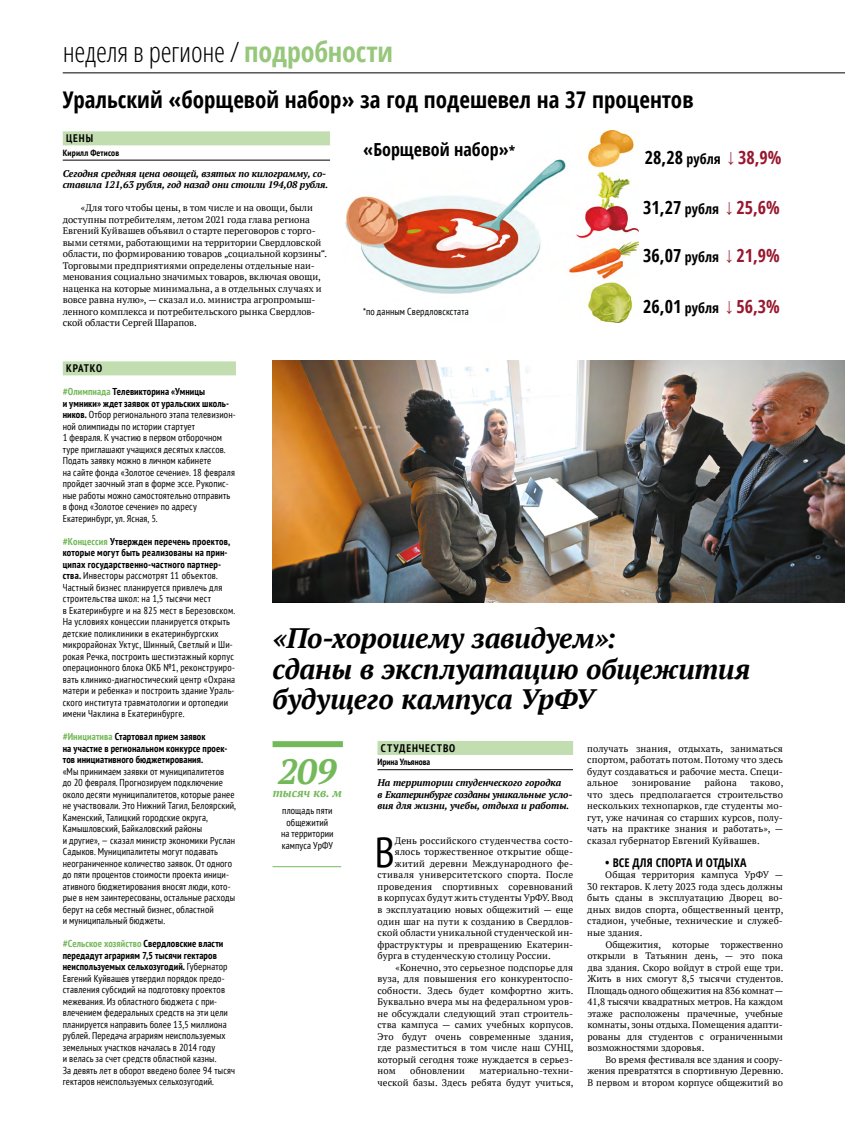
<style>
.page{position:relative;width:845px;height:1134px;background:#fff}
.page>*{position:absolute;margin:0;border:0;box-sizing:border-box;transform-origin:0 0}
.t1{font:condensed 42.4px "PT Sans";color:#000}
.t2{font:italic 700 35px "PT Serif";color:#74b959}
.t3{font:italic 700 28.1px/30.9px "PT Serif";letter-spacing:-.01em;color:#000}
.t4{font:300 condensed 28px "Open Sans";letter-spacing:-.01em;color:#000}
.t5{font:700 condensed 23px "Open Sans";color:#000}
.t6{font:700 condensed 18px "Open Sans";color:#000}
.t7{font:700 condensed 12px "Open Sans";color:#000}
.t8{font:italic 700 12px "PT Serif";color:#74b959}
.t9{font:700 condensed 11px "PT Sans";letter-spacing:.08em;color:#000}
.t10{font:condensed 10px/11.5px "PT Sans";letter-spacing:.015em;color:#000}
.t11{font:700 condensed 10px/11.5px "PT Sans";letter-spacing:.01em;color:#000}
.t12{font:italic 700 9.7px/11.5px "PT Serif";letter-spacing:-.01em;color:#000}
.t13{font:9.5px/11.5px "PT Serif";letter-spacing:.01em;color:#000;text-align:justify}
.t14{font:700 condensed 9px "PT Sans";letter-spacing:.005em;color:#000}
.s1{font-weight:700;color:#97c77b}
.s2{font-size:14px}
.s3{font-family:"Arial";font-weight:900;font-stretch:normal;font-size:14px;color:#97172e}
.s4{color:#97172e}
.s5{font-weight:700;color:#74b959}
.s6{font-weight:700}
.s7{color:#74b959}
</style>
<div class="page">
<img style="left:345px;top:130px;width:294px;height:192px">
<img style="left:272px;top:361px;width:573px;height:241px">
<hr style="left:63px;top:72px;width:782px;height:1px;background:#000">
<div style="left:63px;top:361px;width:173px;height:14px;background:#c2ddb0"></div>
<div style="left:377px;top:741px;width:196px;height:14px;background:#c2ddb0"></div>
<hr style="left:377px;top:769px;width:196px;height:1px;background:#000">
<div style="left:272px;top:741px;width:71px;height:6px;background:#74b959"></div>
<hr style="left:272px;top:866px;width:69px;height:1px;background:#74b959">
<div style="left:63px;top:131px;width:267px;height:14px;background:#c2ddb0"></div>
<hr style="left:63px;top:160px;width:267px;height:1px;background:#000">
<h3 class="t4" style="left:63px;top:33px;width:332px">неделя в регионе / <span class="s1">подробности</span></h3>
<h3 class="t5" style="left:63px;top:83px;width:632px">Уральский «борщевой набор» за год подешевел на 37 процентов</h3>
<p class="t9" style="left:66px;top:131px;width:28px">ЦЕНЫ</p>
<p class="t14" style="left:63px;top:147px;width:58px">Кирилл Фетисов</p>
<p class="t12" style="left:63px;top:168px;width:267px">Сегодня средняя цена овощей, взятых по килограмму, со&shy;ставила 121,63 рубля, год назад они стоили 194,08 рубля.</p>
<p class="t13" style="left:63px;top:202px;width:266px;text-align:left;text-indent:18px">«Для того чтобы цены, в том числе и на овощи, были доступны потребителям, летом 2021 года глава региона Евгений Куйвашев объявил о старте переговоров с торго&shy;выми сетями, работающими на территории Свердловской области, по формированию товаров „социальной корзины“.<br>Торговыми предприятиями определены отдельные наи&shy;менования социально значимых товаров, включая овощи, наценка на которые минимальна, а в отдельных случаях и вовсе равна нулю», — сказал и.о. министра агропромыш&shy;ленного комплекса и потребительского рынка Свердлов&shy;ской области Сергей Шарапов.</p>
<h3 class="t6" style="left:363px;top:137px;width:153px">«Борщевой набор»<span class="s2">*</span></h3>
<h3 class="t6" style="left:645px;top:145px;width:138px">28,28 <span class="s2">рубля</span> <span class="s3">↓</span> <span class="s4">38,9%</span></h3>
<h3 class="t6" style="left:643px;top:195px;width:138px">31,27 <span class="s2">рубля</span> <span class="s3">↓</span> <span class="s4">25,6%</span></h3>
<h3 class="t6" style="left:643px;top:243px;width:138px">36,07 <span class="s2">рубля</span> <span class="s3">↓</span> <span class="s4">21,9%</span></h3>
<h3 class="t6" style="left:643px;top:294px;width:138px">26,01 <span class="s2">рубля</span> <span class="s3">↓</span> <span class="s4">56,3%</span></h3>
<p class="t10" style="left:363px;top:305px;width:107px">*по данным Свердловскстата</p>
<p class="t9" style="left:66px;top:361px;width:38px">КРАТКО</p>
<p class="t10" style="left:63px;top:386px;width:174px"><span class="s5">#Олимпиада</span> <span class="s6">Телевикторина «Умницы<br>и умники» ждет заявок от уральских школь&shy;ников.</span> Отбор регионального этапа телевизион&shy;ной олимпиады по истории стартует<br>1 февраля. К участию в первом отборочном туре приглашают учащихся десятых классов.<br>Подать заявку можно в личном кабинете<br>на сайте фонда «Золотое сечение». 18 февраля пройдет заочный этап в форме эссе. Рукопис&shy;ные работы можно самостоятельно отправить в фонд «Золотое сечение» по адресу Екатеринбург, ул. Ясная, 5.</p>
<p class="t10" style="left:63px;top:535px;width:174px"><span class="s5">#Концессия</span> <span class="s6">Утвержден перечень проектов, которые могут быть реализованы на прин&shy;ципах государственно-частного партнер&shy;ства.</span> Инвесторы рассмотрят 11 объектов.<br>Частный бизнес планируется привлечь для строительства школ: на 1,5 тысячи мест<br>в Екатеринбурге и на 825 мест в Березовском.<br>На условиях концессии планируется открыть детские поликлиники в екатеринбургских микрорайонах Уктус, Шинный, Светлый и Ши&shy;рокая Речка, построить шестиэтажный корпус операционного блока ОКБ №1, реконструиро&shy;вать клинико-диагностический центр «Охрана матери и ребенка» и построить здание Ураль&shy;ского института травматологии и ортопедии имени Чаклина в Екатеринбурге.</p>
<p class="t11" style="left:63px;top:731px;width:166px"><span class="s7">#Инициатива</span> Стартовал прием заявок<br>на участие в региональном конкурсе проек&shy;тов инициативного бюджетирования.</p>
<p class="t10" style="left:63px;top:765px;width:175px">«Мы принимаем заявки от муниципалитетов<br>до 20 февраля. Прогнозируем подключение около десяти муниципалитетов, которые ранее не участвовали. Это Нижний Тагил, Белоярский, Каменский, Талицкий городские округа, Камышловский, Байкаловский районы<br>и другие», — сказал министр экономики Руслан Садыков. Муниципалитеты могут подавать неограниченное количество заявок. От одного до пяти процентов стоимости проекта иници&shy;ативного бюджетирования вносят люди, кото&shy;рые в нем заинтересованы, остальные расходы берут на себя местный бизнес, областной<br>и муниципальный бюджеты.</p>
<p class="t10" style="left:63px;top:938px;width:174px"><span class="s5">#Сельское хозяйство</span> <span class="s6">Свердловские власти передадут аграриям 7,5 тысячи гектаров неиспользуемых сельхозугодий.</span> Губернатор Евгений Куйвашев утвердил порядок предо&shy;ставления субсидий на подготовку проектов межевания. Из областного бюджета с при&shy;влечением федеральных средств на эти цели планируется направить более 13,5 миллиона рублей. Передача аграриям неиспользуемых земельных участков началась в 2014 году<br>и велась за счет средств областной казны.<br>За девять лет в оборот введено более 94 тысяч гектаров неиспользуемых сельхозугодий.</p>
<h3 class="t3" style="left:272px;top:622px;width:479px">«По-хорошему завидуем»:<br>сданы в эксплуатацию общежития будущего кампуса УрФУ</h3>
<p class="t13" style="left:587px;top:743px;width:197px">получать знания, отдыхать, заниматься спортом, работать потом. Потому что здесь будут создаваться и рабочие места. Специ&shy;альное</p>
<p class="t9" style="left:381px;top:741px;width:76px">СТУДЕНЧЕСТВО</p>
<p class="t14" style="left:377px;top:756px;width:54px">Ирина Ульянова</p>
<p class="t12" style="left:377px;top:777px;width:197px">На территории студенческого городка<br>в Екатеринбурге созданы уникальные усло&shy;вия для жизни, учебы, отдыха и работы.</p>
<h2 class="t2" style="left:278px;top:748px;width:61px">209</h2>
<p class="t8" style="left:273px;top:784px;width:71px">тысяч кв. м</p>
<p class="t10" style="left:281px;top:804px;width:54px;text-align:center">площадь пяти общежитий на территории кампуса УрФУ</p>
<p class="t13" style="left:632px;top:777px;width:61px">зонирование</p>
<p class="t13" style="left:704px;top:777px;width:34px">района</p>
<p class="t13" style="left:587px;top:777px;width:197px;text-indent:163px">таково, что здесь предполагается строительство нескольких технопарков, где студенты мо&shy;гут, уже начиная со старших курсов, полу&shy;чать на практике знания и работать», — сказал губернатор Евгений Куйвашев.</p>
<p class="t7" style="left:605px;top:854px;width:143px">• ВСЕ ДЛЯ СПОРТА И ОТДЫХА</p>
<p class="t13" style="left:587px;top:869px;width:197px;text-indent:18px">Общая территория кампуса УрФУ — 30 гектаров. К лету 2023 года здесь должны быть сданы в эксплуатацию Дворец во&shy;дных видов спорта, общественный центр, стадион, учебные, технические и служеб&shy;ные здания.</p>
<p class="t13" style="left:587px;top:938px;width:197px;text-indent:18px">Общежития, которые торжественно открыли в Татьянин день, — это пока два здания. Скоро войдут в строй еще три.<br>Жить в них смогут 8,5 тысячи студентов.<br>Площадь одного общежития на 836 комнат — 41,8 тысячи квадратных метров. На каждом этаже расположены прачечные, учебные комнаты, зоны отдыха. Помещения адапти&shy;рованы для студентов с ограниченными возможностями здоровья.</p>
<p class="t13" style="left:587px;top:1053px;width:197px;text-indent:18px">Во время фестиваля все здания и соору&shy;жения превратятся в спортивную Деревню.<br>В первом и втором корпусе общежитий во</p>
<h1 class="t1" style="left:375px;top:825px;width:21px">В</h1>
<p class="t13" style="left:395px;top:835px;width:180px">День российского студенчества состо-</p>
<p class="t13" style="left:395px;top:846px;width:180px">ялось торжественное открытие обще-</p>
<p class="t13" style="left:395px;top:858px;width:180px">житий деревни Международного фе-</p>
<p class="t13" style="left:377px;top:869px;width:197px">стиваля университетского спорта. После</p>
<p class="t13" style="left:377px;top:881px;width:197px">проведения спортивных соревнований</p>
<p class="t13" style="left:377px;top:892px;width:197px">в корпусах будут жить студенты УрФУ. Ввод</p>
<p class="t13" style="left:377px;top:904px;width:197px">в эксплуатацию новых общежитий — еще</p>
<p class="t13" style="left:377px;top:915px;width:197px">один шаг на пути к созданию в Свердлов-</p>
<p class="t13" style="left:377px;top:927px;width:197px">ской области уникальной студенческой ин-</p>
<p class="t13" style="left:377px;top:938px;width:197px">фраструктуры и превращению Екатерин-</p>
<p class="t13" style="left:377px;top:950px;width:175px">бурга в студенческую столицу России.</p>
<p class="t13" style="left:395px;top:961px;width:179px">«Конечно, это серьезное подспорье для</p>
<p class="t13" style="left:377px;top:973px;width:197px">вуза, для повышения его конкурентоспо-</p>
<p class="t13" style="left:377px;top:984px;width:197px">собности. Здесь будет комфортно жить.</p>
<p class="t13" style="left:377px;top:996px;width:197px">Буквально вчера мы на федеральном уров-</p>
<p class="t13" style="left:377px;top:1007px;width:197px">не обсуждали следующий этап строитель-</p>
<p class="t13" style="left:377px;top:1019px;width:197px">ства кампуса — самих учебных корпусов.</p>
<p class="t13" style="left:377px;top:1030px;width:197px">Это будут очень современные здания,</p>
<p class="t13" style="left:377px;top:1042px;width:197px">где разместиться в том числе наш СУНЦ,</p>
<p class="t13" style="left:377px;top:1053px;width:197px">который сегодня тоже нуждается в серьез-</p>
<p class="t13" style="left:377px;top:1065px;width:20px">ном</p>
<p class="t13" style="left:410px;top:1065px;width:56px">обновлении</p>
<p class="t13" style="left:377px;top:1065px;width:197px;text-align:right">материально-техни-<br>ческой базы. Здесь ребята будут учиться,</p>
</div>
